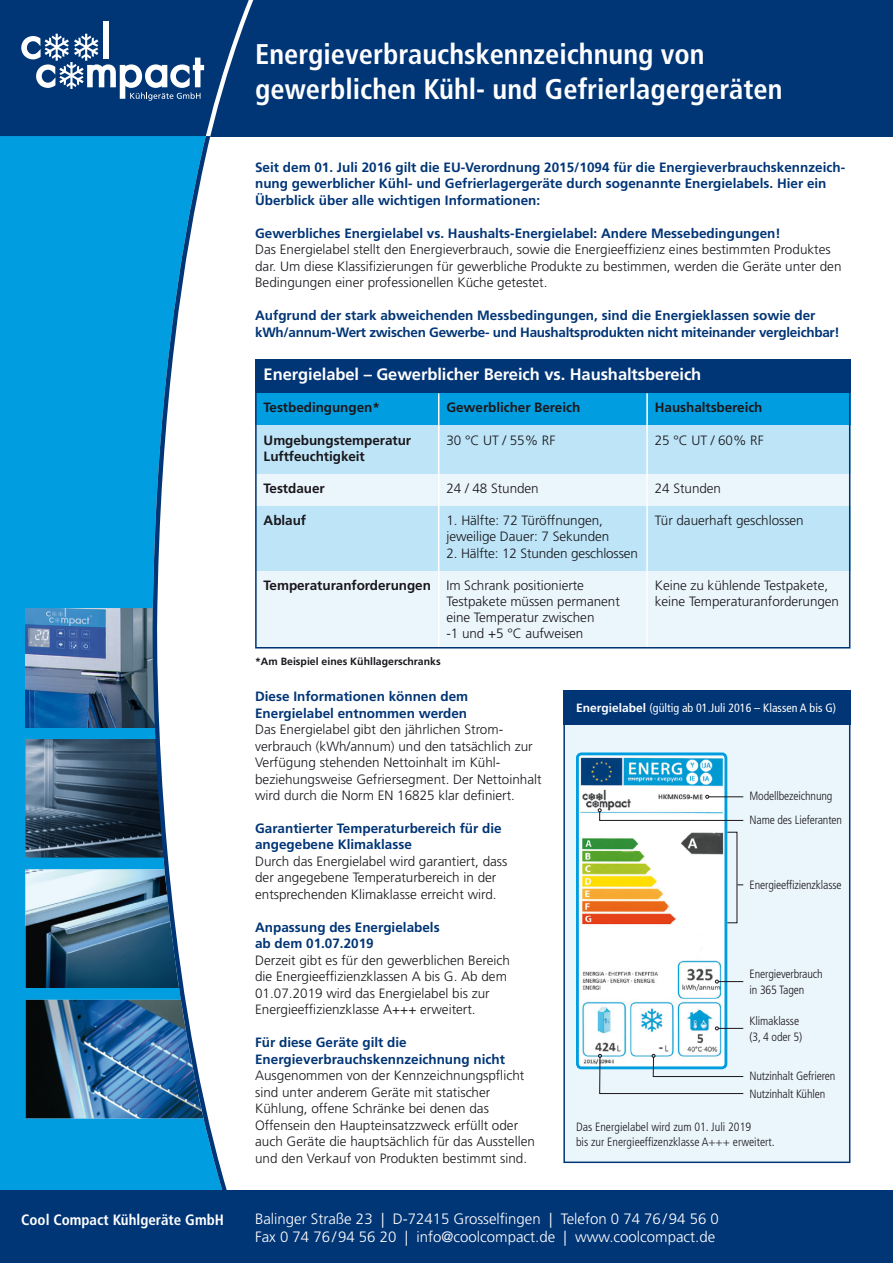
<style>
.page{position:relative;width:893px;height:1263px;background:#fff}
.page>*{position:absolute;margin:0;border:0;box-sizing:border-box;transform-origin:0 0}
.t1{font:700 condensed 28.5px/34.5px "Frutiger LT Std";color:#fff}
.t2{font:700 16.5px "Frutiger LT Std";letter-spacing:-.005em;color:#fff}
.t3{font:300 15px/18px "Frutiger LT Std";color:#fff}
.t4{font:700 condensed 15px "Frutiger LT Std";color:#fff}
.t5{font:300 13.5px/16.5px "Frutiger LT Std";color:#1a171c}
.t6{font:700 13.5px/16.5px "Frutiger LT Std";color:#003576}
.t7{font:700 13.5px/16.5px "Frutiger LT Std";letter-spacing:-.02em;color:#003576}
.t8{font:700 13.5px "Frutiger LT Std";letter-spacing:-.005em;color:#1a171c}
.t9{font:300 condensed 12px/16.2px "Frutiger LT Std";letter-spacing:-.01em;color:#1a171c}
.t10{font:condensed 12px "Frutiger LT Std";color:#fff}
.t11{font:700 10.5px "Frutiger LT Std";color:#1a171c}
.s1{font-weight:300}
.s2{font-weight:700;font-stretch:normal}
</style>
<div class="page">
<div style="left:563px;top:691px;width:287px;height:472px;background:#ebf6fc;border:2px solid #003576"></div>
<div style="left:563px;top:691px;width:287px;height:34px;background:#003576"></div>
<div style="left:0;top:0;width:893px;height:136px;background:#003576"></div>
<div style="left:0;top:136px;width:151px;height:1055px;background:#009ee0"></div>
<img style="left:26px;top:869px;width:125px;height:119px">
<img style="left:26px;top:1000px;width:125px;height:118px">
<div style="left:103px;top:21px;width:5px;height:38px;background:#fff"></div>
<svg style="left:21px;top:34px;width:130px;height:67px"></svg>
<div style="left:0;top:1191px;width:893px;height:72px;background:#003576"></div>
<div style="left:255px;top:359px;width:595px;height:34px;background:#003576"></div>
<div style="left:255px;top:393px;width:595px;height:33px;background:#009ee0"></div>
<div style="left:255px;top:426px;width:595px;height:48px;background:#bde4f7"></div>
<div style="left:255px;top:474px;width:595px;height:32px;background:#ebf6fc"></div>
<div style="left:255px;top:506px;width:595px;height:65px;background:#bde4f7"></div>
<div style="left:255px;top:571px;width:595px;height:77px;background:#ebf6fc"></div>
<hr style="left:438px;top:393px;width:1px;height:255px;background:#fff">
<hr style="left:646px;top:393px;width:2px;height:255px;background:#fff">
<div style="left:255px;top:359px;width:595px;height:289px;border:2px solid #003576"></div>
<img style="left:26px;top:609px;width:125px;height:118px">
<img style="left:26px;top:739px;width:125px;height:118px">
<svg style="left:151px;top:0;width:105px;height:1191px"></svg>
<img style="left:580px;top:756px;width:143px;height:309px">
<div style="left:576px;top:752px;width:151px;height:317px;border:3px solid #009ee0;border-radius:4px"></div>
<hr style="left:709px;top:796px;width:34px;height:1px;background:#1a171c">
<svg style="left:705px;top:795px;width:4px;height:4px"></svg>
<svg style="left:715px;top:980px;width:28px;height:3px"></svg>
<svg style="left:715px;top:1026px;width:28px;height:4px"></svg>
<svg style="left:598px;top:808px;width:146px;height:13px"></svg>
<svg style="left:598px;top:1054px;width:146px;height:40px"></svg>
<p class="t4" style="left:21px;top:1211px;width:204px">Cool Compact Kühlgeräte GmbH</p>
<h1 class="t1" style="left:255px;top:37px;width:529px">Energieverbrauchskennzeichnung von gewerblichen Kühl- und Gefrierlagergeräten</h1>
<p class="t6" style="left:255px;top:159px;width:591px">Seit dem 01. Juli 2016 gilt die EU-Verordnung 2015/1094 für die Energieverbrauchskennzeich&shy;nung gewerblicher Kühl- und Gefrierlagergeräte durch sogenannte Energielabels. Hier ein<br>Überblick über alle wichtigen Informationen:</p>
<p class="t6" style="left:255px;top:225px;width:527px">Gewerbliches Energielabel vs. Haushalts-Energielabel: Andere Messebedingungen!</p>
<p class="t5" style="left:255px;top:241px;width:588px">Das Energielabel stellt den Energieverbrauch, sowie die Energieeffizienz eines bestimmten Produktes dar. Um diese Klassifizierungen für gewerbliche Produkte zu bestimmen, werden die Geräte unter den<br>Bedingungen einer professionellen Küche getestet.</p>
<p class="t7" style="left:255px;top:307px;width:586px">Aufgrund der stark abweichenden Messbedingungen, sind die Energieklassen sowie der kWh/annum-Wert zwischen Gewerbe- und Haushaltsprodukten nicht miteinander vergleichbar!</p>
<p class="t2" style="left:264px;top:365px;width:439px">Energielabel – Gewerblicher Bereich vs. Haushaltsbereich</p>
<p class="t8" style="left:264px;top:400px;width:118px">Testbedingungen*</p>
<p class="t8" style="left:446px;top:400px;width:135px">Gewerblicher Bereich</p>
<p class="t8" style="left:655px;top:400px;width:109px">Haushaltsbereich</p>
<p class="t8" style="left:264px;top:432px;width:149px">Umgebungstemperatur</p>
<p class="t5" style="left:446px;top:432px;width:110px">30 °C UT / 55% RF</p>
<p class="t5" style="left:655px;top:432px;width:110px">25 °C UT / 60% RF</p>
<p class="t8" style="left:264px;top:448px;width:103px">Luftfeuchtigkeit</p>
<p class="t8" style="left:264px;top:480px;width:63px">Testdauer</p>
<p class="t5" style="left:446px;top:480px;width:94px">24 / 48 Stunden</p>
<p class="t5" style="left:655px;top:480px;width:68px">24 Stunden</p>
<p class="t8" style="left:264px;top:513px;width:44px">Ablauf</p>
<p class="t5" style="left:446px;top:513px;width:158px">1. Hälfte: 72 Türöffnungen,</p>
<p class="t5" style="left:655px;top:513px;width:150px">Tür dauerhaft geschlossen</p>
<p class="t5" style="left:446px;top:529px;width:164px">jeweilige Dauer: 7 Sekunden</p>
<p class="t5" style="left:446px;top:545px;width:193px">2. Hälfte: 12 Stunden geschlossen</p>
<p class="t8" style="left:264px;top:577px;width:322px">Temperaturanforderungen <span class="s1">Im Schrank positionierte</span></p>
<p class="t5" style="left:655px;top:577px;width:175px">Keine zu kühlende Testpakete,</p>
<p class="t5" style="left:446px;top:593px;width:175px">Testpakete müssen permanent</p>
<p class="t5" style="left:655px;top:593px;width:186px">keine Temperaturanforderungen</p>
<p class="t5" style="left:446px;top:610px;width:150px;line-height:16px">eine Temperatur zwischen -1 und +5 °C aufweisen</p>
<p class="t11" style="left:255px;top:656px;width:187px">*Am Beispiel eines Kühllagerschranks</p>
<p class="t6" style="left:255px;top:688px;width:215px">Diese Informationen können dem<br>Energielabel entnommen werden</p>
<p class="t5" style="left:255px;top:721px;width:288px">Das Energielabel gibt den jährlichen Strom&shy;verbrauch (kWh/annum) und den tatsächlich zur Verfügung stehenden Nettoinhalt im Kühl&shy;beziehungsweise Gefriersegment. Der Nettoinhalt wird durch die Norm EN 16825 klar definiert.</p>
<p class="t6" style="left:255px;top:820px;width:248px">Garantierter Temperaturbereich für die angegebene Klimaklasse</p>
<p class="t5" style="left:255px;top:853px;width:254px">Durch das Energielabel wird garantiert, dass der angegebene Temperaturbereich in der entsprechenden Klimaklasse erreicht wird.</p>
<p class="t6" style="left:255px;top:919px;width:186px">Anpassung des Energielabels ab dem 01.07.2019</p>
<p class="t5" style="left:255px;top:952px;width:256px">Derzeit gibt es für den gewerblichen Bereich die Energieeffizienzklassen A bis G. Ab dem 01.07.2019 wird das Energielabel bis zur Energieeffizienzklasse A+++ erweitert.</p>
<p class="t6" style="left:255px;top:1034px;width:251px">Für diese Geräte gilt die<br>Energieverbrauchskennzeichnung nicht</p>
<p class="t5" style="left:255px;top:1068px;width:281px">Ausgenommen von der Kennzeichnungspflicht sind unter anderem Geräte mit statischer Kühlung, offene Schränke bei denen das Offensein den Haupteinsatzzweck erfüllt oder auch Geräte die hauptsächlich für das Ausstellen und den Verkauf von Produkten bestimmt sind.</p>
<p class="t10" style="left:576px;top:701px;width:261px"><span class="s2">Energielabel</span> (gültig ab 01.Juli 2016 – Klassen A bis G)</p>
<p class="t9" style="left:749px;top:784px;width:94px;line-height:23.9px">Modellbezeichnung<br>Name des Lieferanten</p>
<p class="t9" style="left:749px;top:876px;width:94px">Energieeffizienzklasse</p>
<p class="t9" style="left:749px;top:966px;width:75px">Energieverbrauch in 365 Tagen</p>
<p class="t9" style="left:749px;top:1013px;width:54px">Klimaklasse (3, 4 oder 5)</p>
<p class="t9" style="left:749px;top:1067px;width:87px;line-height:17.9px">Nutzinhalt Gefrieren<br>Nutzinhalt Kühlen</p>
<p class="t9" style="left:576px;top:1119px;width:200px;line-height:15px">Das Energielabel wird zum 01. Juli 2019<br>bis zur Energieeffizenzklasse A+++ erweitert.</p>
<p class="t3" style="left:255px;top:1210px;width:465px">Balinger Straße 23 | D-72415 Grosselfingen | Telefon 0 74 76/94 56 0<br>Fax 0 74 76/94 56 20 | info@coolcompact.de | www.coolcompact.de</p>
</div>
